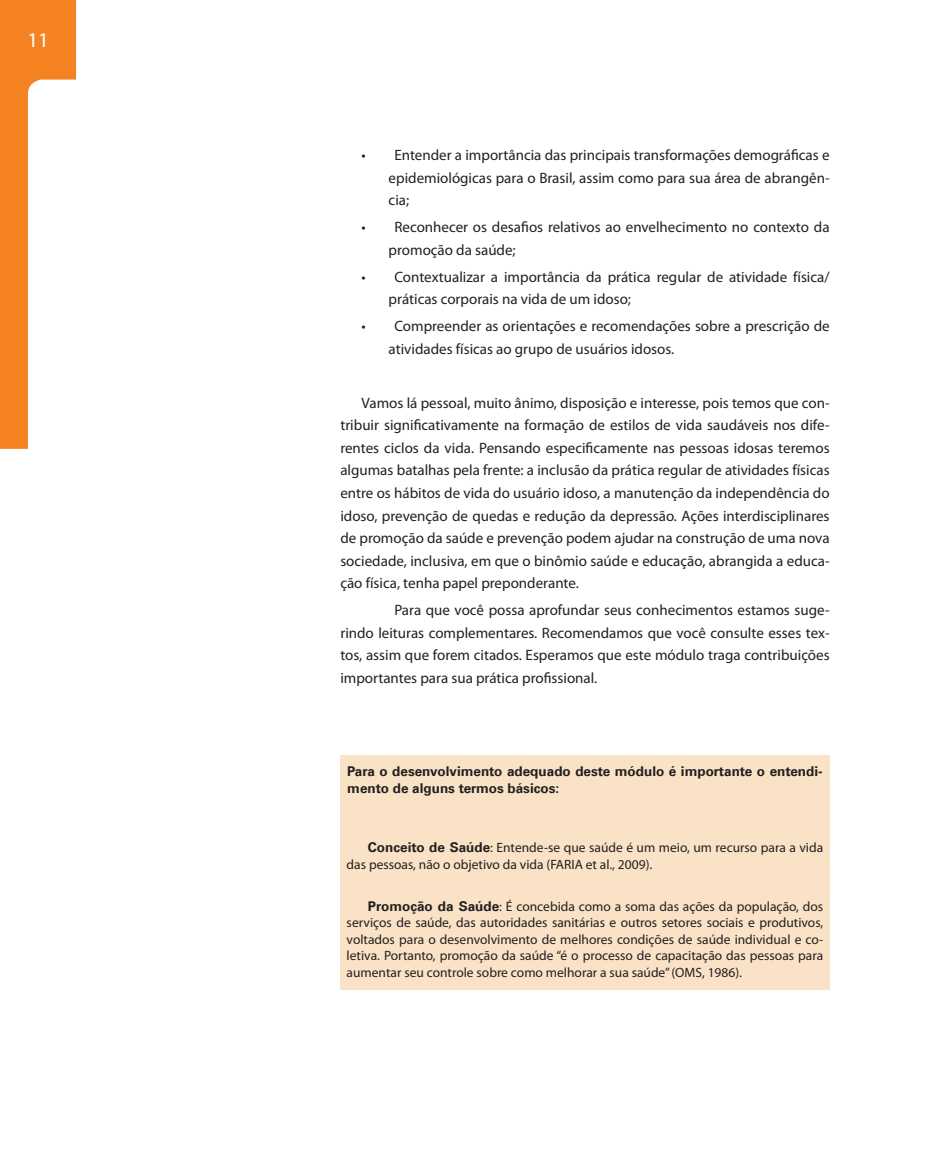
<style>
.page{position:relative;width:936px;height:1149px;background:#fff}
.page>*{position:absolute;margin:0;border:0;box-sizing:border-box;transform-origin:0 0}
.t1{font:21px "Myriad Pro";color:#fff}
.t2{font:15px/22.5px "Myriad Pro";color:#231f20;text-align:justify}
.t3{font:13.5px/16.5px "Myriad Pro";color:#231f20}
.t4{font:700 13.5px/16.5px "Univers LT";color:#231f20}
.s1{font-family:"Univers LT";font-weight:700}
</style>
<div class="page">
<svg style="left:0;top:0;width:76px;height:448px"></svg>
<div style="left:340px;top:755px;width:489px;height:234px;background:#f9e2c5"></div>
<h1 class="t1" style="left:27px;top:27px;width:23px">11</h1>
<p class="t2" style="left:388px;top:144px;width:442px;text-indent:-27px">• Entender a importância das principais transformações demográficas e epidemiológicas para o Brasil, assim como para sua área de abrangên&shy;cia;</p>
<p class="t2" style="left:388px;top:216px;width:442px;text-indent:-27px">• Reconhecer os desafios relativos ao envelhecimento no contexto da promoção da saúde;</p>
<p class="t2" style="left:388px;top:265px;width:442px;text-indent:-27px">• Contextualizar a importância da prática regular de atividade física/ práticas corporais na vida de um idoso;</p>
<p class="t2" style="left:388px;top:315px;width:442px;text-indent:-27px">• Compreender as orientações e recomendações sobre a prescrição de atividades físicas ao grupo de usuários idosos.</p>
<p class="t2" style="left:340px;top:391px;width:491px;text-indent:21px">Vamos lá pessoal, muito ânimo, disposição e interesse, pois temos que con&shy;tribuir significativamente na formação de estilos de vida saudáveis nos dife&shy;rentes ciclos da vida. Pensando especificamente nas pessoas idosas teremos algumas batalhas pela frente: a inclusão da prática regular de atividades físicas entre os hábitos de vida do usuário idoso, a manutenção da independência do idoso, prevenção de quedas e redução da depressão. Ações interdisciplinares de promoção da saúde e prevenção podem ajudar na construção de uma nova sociedade, inclusiva, em que o binômio saúde e educação, abrangida a educa&shy;ção física, tenha papel preponderante.</p>
<p class="t2" style="left:340px;top:598px;width:490px;text-indent:54px">Para que você possa aprofundar seus conhecimentos estamos suge&shy;rindo leituras complementares. Recomendamos que você consulte esses tex&shy;tos, assim que forem citados. Esperamos que este módulo traga contribuições importantes para sua prática profissional.</p>
<p class="t4" style="left:347px;top:763px;width:477px">Para o desenvolvimento adequado deste módulo é importante o entendi&shy;mento de alguns termos básicos:</p>
<p class="t3" style="left:346px;top:838px;width:478px;text-indent:21px"><span class="s1">Conceito de Saúde</span>: Entende-se que saúde é um meio, um recurso para a vida das pessoas, não o objetivo da vida (FARIA et al., 2009).</p>
<p class="t3" style="left:346px;top:897px;width:478px;text-align:justify;text-indent:21px"><span class="s1">Promoção da Saúde</span>: É concebida como a soma das ações da população, dos serviços de saúde, das autoridades sanitárias e outros setores sociais e produtivos, voltados para o desenvolvimento de melhores condições de saúde individual e co&shy;letiva. Portanto, promoção da saúde “é o processo de capacitação das pessoas para aumentar seu controle sobre como melhorar a sua saúde” (OMS, 1986).</p>
</div>
